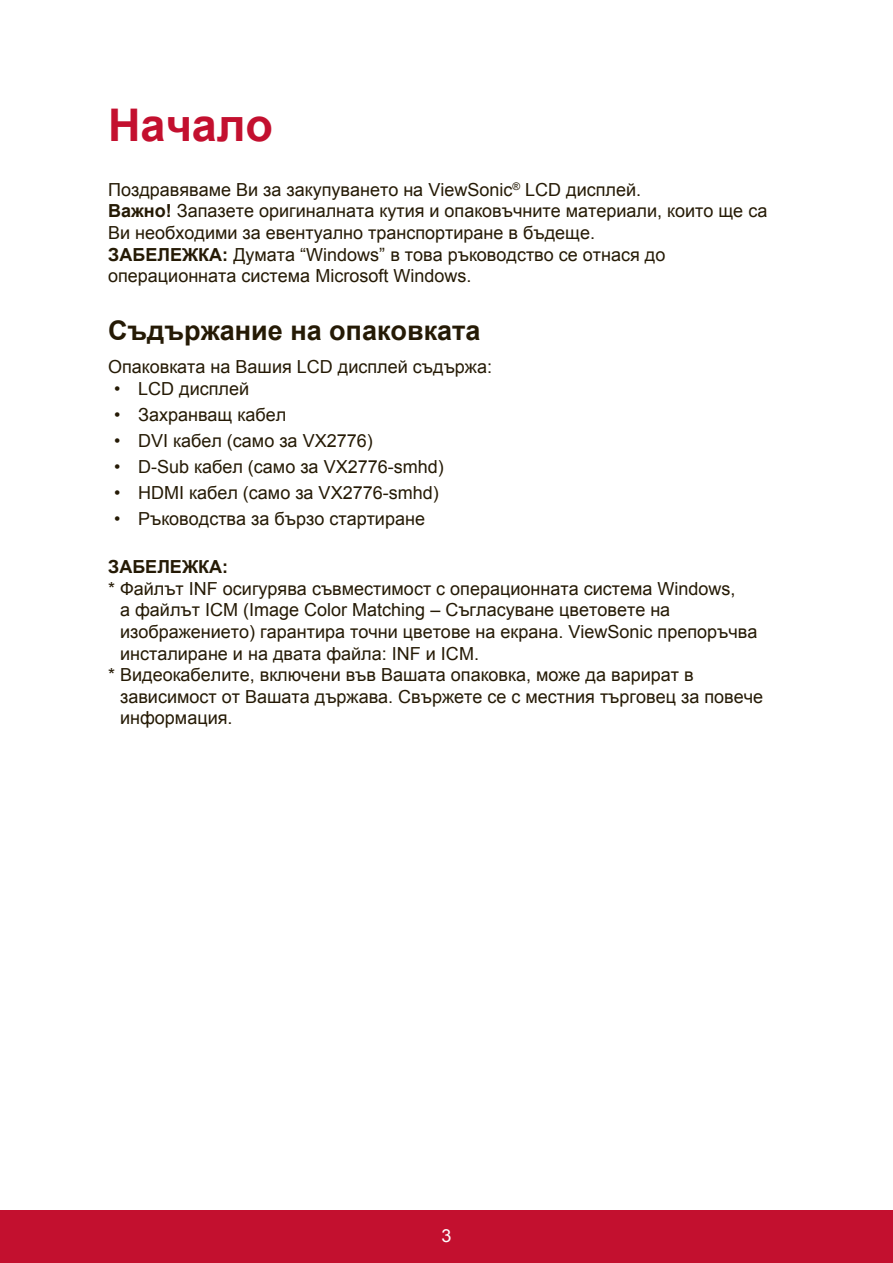
<style>
.page{position:relative;width:893px;height:1263px;background:#fff}
.page>*{position:absolute;margin:0;border:0;box-sizing:border-box;transform-origin:0 0}
.t1{font:700 45px "Arial";color:#c3102f}
.t2{font:700 27px "Arial";color:#251a05}
.t3{font:18px/21.6px "Arial";color:#251a05}
.t4{font:700 18px "Arial";color:#251a05}
.t5{font:18px "Arial";color:#fff}
.s1{font-weight:700}
</style>
<div class="page">
<div style="left:0;top:1210px;width:892px;height:53px;background:#c3102f"></div>
<h1 class="t1" style="left:108px;top:95px;width:166px">Начало</h1>
<p class="t3" style="left:108px;top:179px;width:660px">Поздравяваме Ви за закупуването на ViewSonic<sup>®</sup> LCD дисплей.<br><span class="s1">Важно!</span> Запазете оригиналната кутия и опаковъчните материали, които ще са Ви необходими за евентуално транспортиране в бъдеще.<br><span class="s1">ЗАБЕЛЕЖКА:</span> Думата “Windows” в това ръководство се отнася до операционната система Microsoft Windows.</p>
<h2 class="t2" style="left:108px;top:312px;width:374px">Съдържание на опаковката</h2>
<p class="t3" style="left:108px;top:356px;width:385px">Опаковката на Вашия LCD дисплей съдържа:</p>
<p class="t3" style="left:114px;top:378px;width:136px">• LCD дисплей</p>
<p class="t3" style="left:114px;top:404px;width:173px">• Захранващ кабел</p>
<p class="t3" style="left:114px;top:430px;width:260px">• DVI кабел (само за VX2776)</p>
<p class="t3" style="left:114px;top:456px;width:331px">• D-Sub кабел (само за VX2776-smhd)</p>
<p class="t3" style="left:114px;top:482px;width:326px">• HDMI кабел (само за VX2776-smhd)</p>
<p class="t3" style="left:114px;top:508px;width:312px">• Ръководства за бързо стартиране</p>
<p class="t4" style="left:108px;top:555px;width:122px">ЗАБЕЛЕЖКА:</p>
<p class="t3" style="left:108px;top:578px;width:628px">* Файлът INF осигурява съвместимост с операционната система Windows,</p>
<p class="t3" style="left:120px;top:599px;width:551px">а файлът ICM (Image Color Matching – Съгласуване цветовете на</p>
<p class="t3" style="left:120px;top:621px;width:638px">изображението) гарантира точни цветове на екрана. ViewSonic препоръчва</p>
<p class="t3" style="left:120px;top:642px;width:360px">инсталиране и на двата файла: INF и ICM.</p>
<p class="t3" style="left:108px;top:664px;width:587px">* Видеокабелите, включени във Вашата опаковка, може да варират в</p>
<p class="t3" style="left:120px;top:686px;width:644px">зависимост от Вашата държава. Свържете се с местния търговец за повече</p>
<p class="t3" style="left:120px;top:707px;width:114px">информация.</p>
<p class="t5" style="left:441px;top:1223px;width:12px">3</p>
</div>
